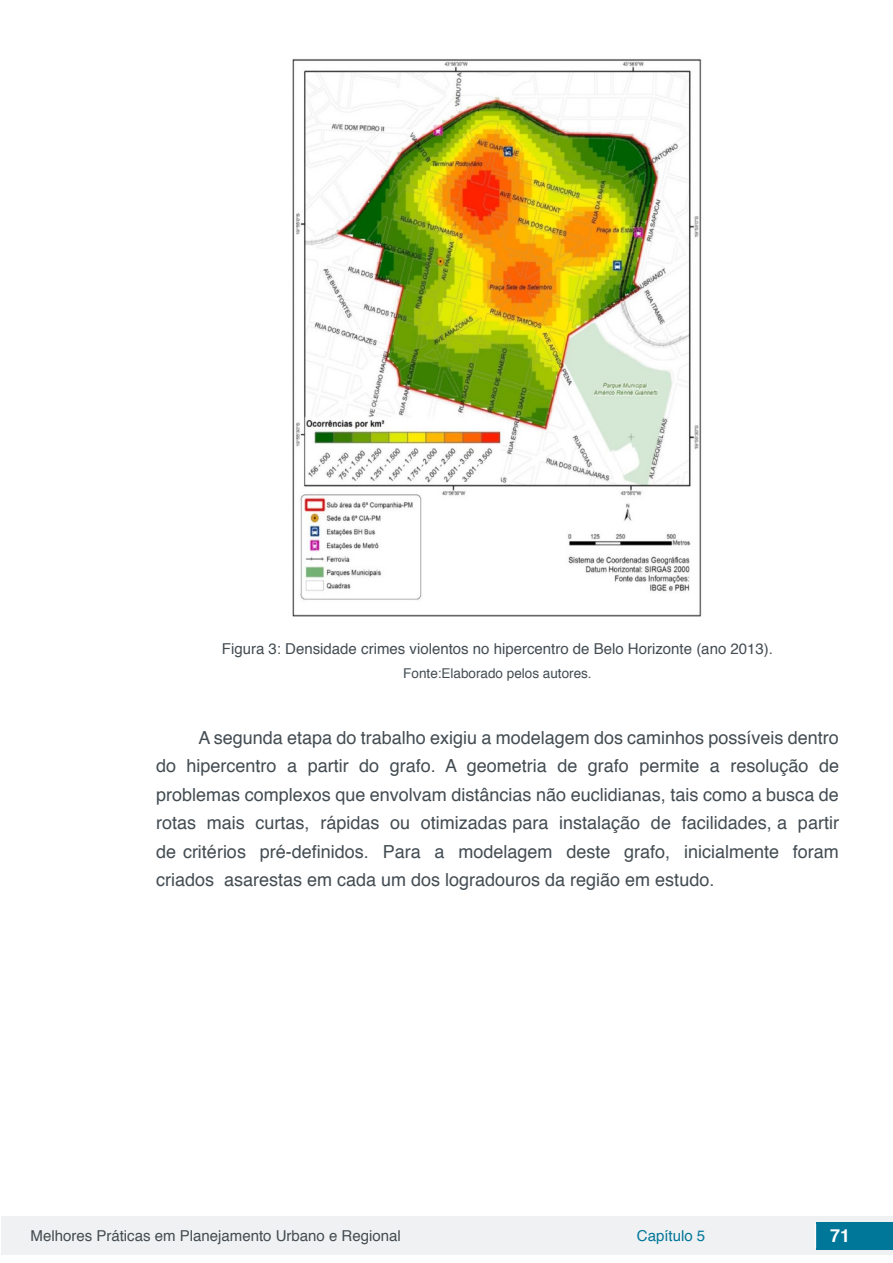
<style>
.page{position:relative;width:893px;height:1263px;background:#fff}
.page>*{position:absolute;margin:0;border:0;box-sizing:border-box;transform-origin:0 0}
.txt{font:18px/28.5px "Helvetica";color:#434c52;text-align:justify}
.t1{font:700 18px "Helvetica";color:#fff}
.info_tab_gra_imag{font:15px "Helvetica";color:#434c52}
.t2{font:15px "Helvetica";color:#007699}
.fonte_tab_gra_imag{font:13.5px "Helvetica";color:#434c52}
</style>
<div class="page">
<div style="left:1px;top:1216px;width:891px;height:38px;background:#f0f1f2"></div>
<div style="left:816px;top:1222px;width:77px;height:27px;background:#007699"></div>
<svg style="left:815px;top:1224px;width:1px;height:24px"></svg>
<img style="left:292px;top:59px;width:410px;height:558px">
<p class="info_tab_gra_imag" style="left:222px;top:637px;width:553px">Figura 3: Densidade crimes violentos no hipercentro de Belo Horizonte (ano 2013).</p>
<p class="fonte_tab_gra_imag" style="left:403px;top:663px;width:190px">Fonte:Elaborado pelos autores.</p>
<p class="txt" style="left:156px;top:724px;width:684px;text-indent:43px">A segunda etapa do trabalho exigiu a modelagem dos caminhos possíveis dentro do hipercentro a partir do grafo. A geometria de grafo permite a resolução de problemas complexos que envolvam distâncias não euclidianas, tais como a busca de rotas mais curtas, rápidas ou otimizadas para instalação de facilidades, a partir de critérios pré-definidos. Para a modelagem deste grafo, inicialmente foram criados asarestas em cada um dos logradouros da região em estudo.</p>
<p class="info_tab_gra_imag" style="left:31px;top:1224px;width:372px">Melhores Práticas em Planejamento Urbano e Regional</p>
<p class="t2" style="left:637px;top:1224px;width:70px">Capítulo 5</p>
<p class="t1" style="left:830px;top:1221px;width:22px">71</p>
</div>
